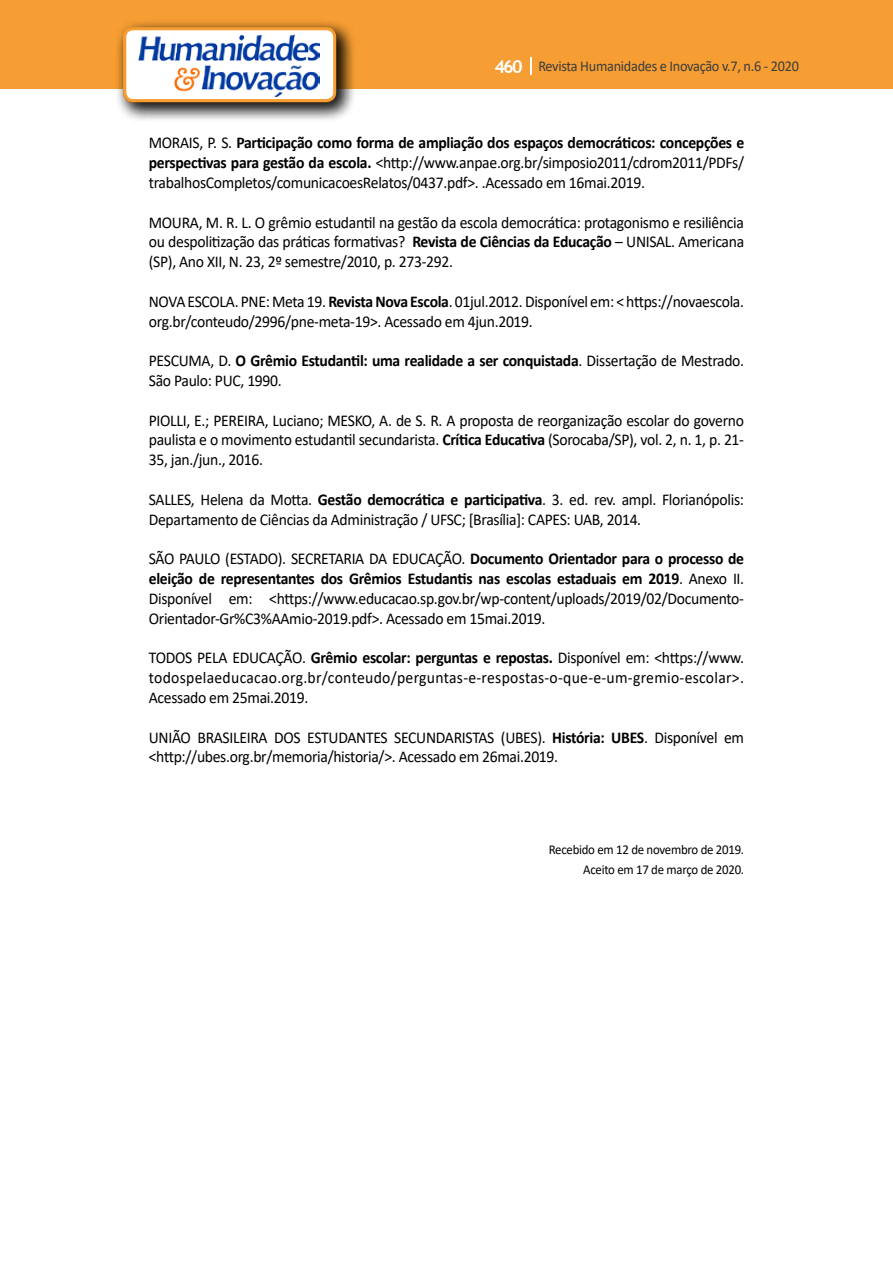
<style>
.page{position:relative;width:893px;height:1263px;background:#fff}
.page>*{position:absolute;margin:0;border:0;box-sizing:border-box;transform-origin:0 0}
.t1{font:16.5px/19.8px "Calibri";letter-spacing:-.02em;color:#000;text-align:justify;scale:.95 1}
.t2{font:15px "Calibri";letter-spacing:-.02em;color:#3c3c3b;scale:.95 1}
.t3{font:13.5px/19.8px "Calibri";letter-spacing:-.02em;color:#000;text-align:right;scale:.95 1}
.s1{font-family:"Trebuchet MS";font-weight:700;font-size:18px;color:#fff}
.s2{font-weight:700}
</style>
<div class="page">
<div style="left:0;top:0;width:893px;height:88px;background:#f69e34"></div>
<svg style="left:530px;top:57px;width:2px;height:18px"></svg>
<div style="left:115px;top:19px;width:241px;height:103px;background:#000;opacity:.75"></div>
<div style="left:125px;top:29px;width:210px;height:72px;background:#fff;border-radius:9px"></div>
<img style="left:139px;top:35px;width:180px;height:62px">
<div style="left:123px;top:27px;width:213px;height:75px;border:3px solid #f69e34;border-radius:9px"></div>
<p class="t2" style="left:495px;top:56px;width:322px"><span class="s1">460</span> Revista Humanidades e Inovação v.7, n.6 - 2020</p>
<p class="t1" style="left:149px;top:133px;width:628px">MORAIS, P. S. <span class="s2">Participação como forma de ampliação dos espaços democráticos: concepções e perspectivas para gestão da escola.</span> &lt;http://www.anpae.org.br/simposio2011/cdrom2011/PDFs/ trabalhosCompletos/comunicacoesRelatos/0437.pdf&gt;. .Acessado em 16mai.2019.</p>
<p class="t1" style="left:149px;top:212px;width:628px">MOURA, M. R. L. O grêmio estudantil na gestão da escola democrática: protagonismo e resiliência ou despolitização das práticas formativas? <span class="s2">Revista de Ciências da Educação</span> – UNISAL. Americana (SP), Ano XII, N. 23, 2º semestre/2010, p. 273-292.</p>
<p class="t1" style="left:149px;top:291px;width:628px">NOVA ESCOLA. PNE: Meta 19. <span class="s2">Revista Nova Escola</span>. 01jul.2012. Disponível em: &lt; https://novaescola. org.br/conteudo/2996/pne-meta-19&gt;. Acessado em 4jun.2019.</p>
<p class="t1" style="left:149px;top:350px;width:628px">PESCUMA, D. <span class="s2">O Grêmio Estudantil: uma realidade a ser conquistada</span>. Dissertação de Mestrado.<br>São Paulo: PUC, 1990.</p>
<p class="t1" style="left:149px;top:410px;width:628px">PIOLLI, E.; PEREIRA, Luciano; MESKO, A. de S. R. A proposta de reorganização escolar do governo paulista e o movimento estudantil secundarista. <span class="s2">Crítica Educativa</span> (Sorocaba/SP), vol. 2, n. 1, p. 21- 35, jan./jun., 2016.</p>
<p class="t1" style="left:149px;top:489px;width:628px">SALLES, Helena da Motta. <span class="s2">Gestão democrática e participativa</span>. 3. ed. rev. ampl. Florianópolis:<br>Departamento de Ciências da Administração / UFSC; [Brasília]: CAPES: UAB, 2014.</p>
<p class="t1" style="left:149px;top:548px;width:628px">SÃO PAULO (ESTADO). SECRETARIA DA EDUCAÇÃO. <span class="s2">Documento Orientador para o processo de eleição de representantes dos Grêmios Estudantis nas escolas estaduais em 2019</span>. Anexo II.<br>Disponível em: &lt;https://www.educacao.sp.gov.br/wp-content/uploads/2019/02/Documento-Orientador-Gr%C3%AAmio-2019.pdf&gt;. Acessado em 15mai.2019.</p>
<p class="t1" style="left:149px;top:647px;width:628px">TODOS PELA EDUCAÇÃO. <span class="s2">Grêmio escolar: perguntas e repostas.</span> Disponível em: &lt;https://www. todospelaeducacao.org.br/conteudo/perguntas-e-respostas-o-que-e-um-gremio-escolar&gt;.<br>Acessado em 25mai.2019.</p>
<p class="t1" style="left:149px;top:727px;width:628px">UNIÃO BRASILEIRA DOS ESTUDANTES SECUNDARISTAS (UBES). <span class="s2">História: UBES</span>. Disponível em &lt;http://ubes.org.br/memoria/historia/&gt;. Acessado em 26mai.2019.</p>
<p class="t3" style="left:549px;top:839px;width:207px">Recebido em 12 de novembro de 2019.<br>Aceito em 17 de março de 2020.</p>
</div>
